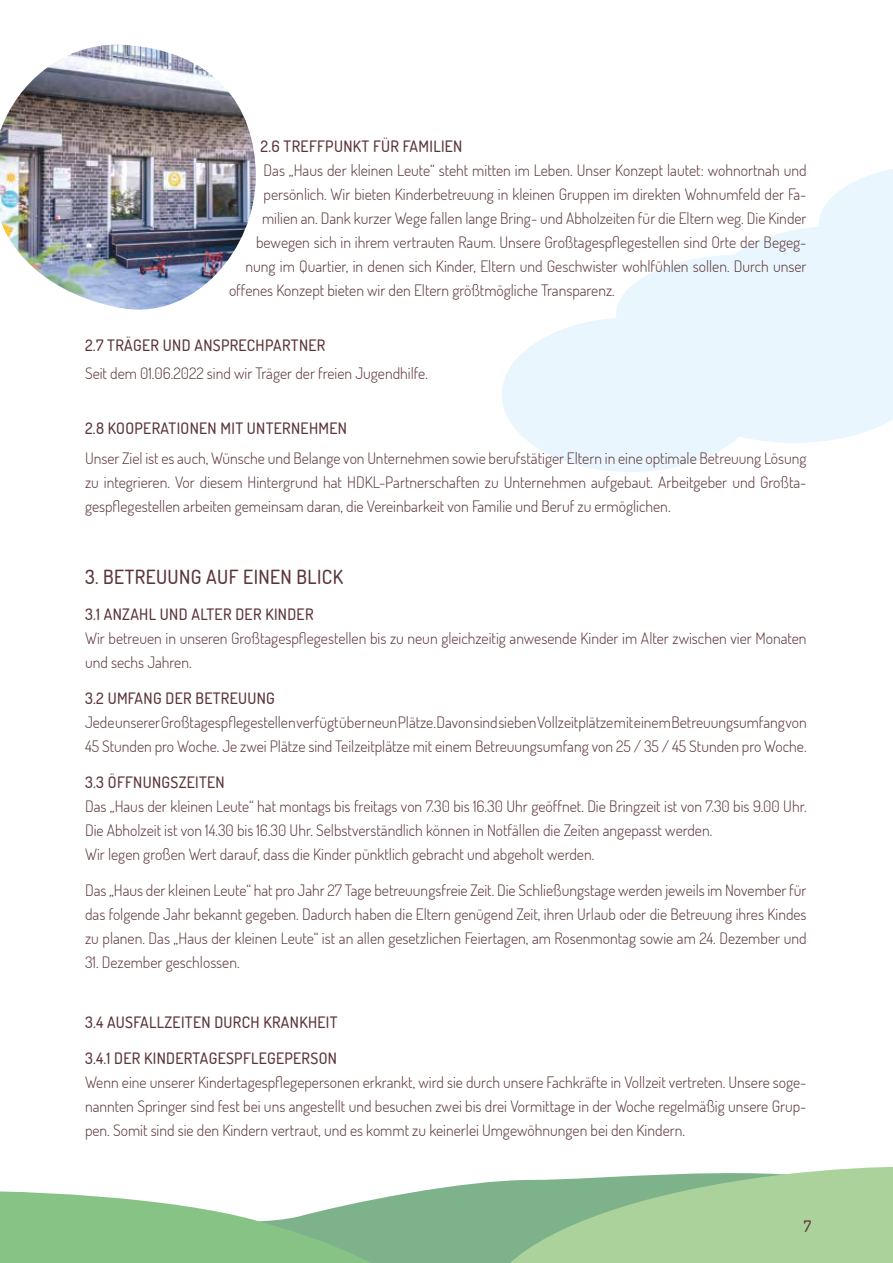
<style>
.page{position:relative;width:893px;height:1263px;background:#fff}
.page>*{position:absolute;margin:0;border:0;box-sizing:border-box;transform-origin:0 0}
.t1{font:500 19.5px "Dosis";letter-spacing:.02em;color:#5b3539}
.t2{font:300 15.75px/24px "Dosis";color:#5b3539;text-align:justify}
.t3{font:500 15.75px "Dosis";letter-spacing:.02em;color:#5b3539}
</style>
<div class="page">
<div style="left:502px;top:317px;width:258px;height:155px;background:#eaf6fe;border-radius:50%"></div>
<div style="left:616px;top:255px;width:247px;height:120px;background:#eaf6fe;border-radius:50%"></div>
<svg style="left:666px;top:169px;width:227px;height:274px"></svg>
<svg style="left:592px;top:1166px;width:301px;height:97px;background:#aad19f"></svg>
<img style="left:0;top:45px;width:256px;height:265px">
<svg style="left:0;top:1177px;width:592px;height:86px"></svg>
<p class="t3" style="left:261px;top:136px;width:203px">2.6 TREFFPUNKT FÜR FAMILIEN</p>
<p class="t2" style="left:264px;top:157px;width:545px">Das „Haus der kleinen Leute“ steht mitten im Leben. Unser Konzept lautet: wohnortnah und</p>
<p class="t2" style="left:264px;top:181px;width:545px">persönlich. Wir bieten Kinderbetreuung in kleinen Gruppen im direkten Wohnumfeld der Fa-</p>
<p class="t2" style="left:262px;top:205px;width:546px">milien an. Dank kurzer Wege fallen lange Bring- und Abholzeiten für die Eltern weg. Die Kinder</p>
<p class="t2" style="left:256px;top:229px;width:552px">bewegen sich in ihrem vertrauten Raum. Unsere Großtagespflegestellen sind Orte der Begeg-</p>
<p class="t2" style="left:246px;top:253px;width:563px">nung im Quartier, in denen sich Kinder, Eltern und Geschwister wohlfühlen sollen. Durch unser</p>
<p class="t2" style="left:229px;top:277px;width:387px">offenes Konzept bieten wir den Eltern größtmögliche Transparenz.</p>
<p class="t3" style="left:85px;top:335px;width:242px">2.7 TRÄGER UND ANSPRECHPARTNER</p>
<p class="t2" style="left:85px;top:361px;width:344px">Seit dem 01.06.2022 sind wir Träger der freien Jugendhilfe.</p>
<p class="t3" style="left:85px;top:418px;width:263px">2.8 KOOPERATIONEN MIT UNTERNEHMEN</p>
<p class="t2" style="left:85px;top:445px;width:723px">Unser Ziel ist es auch, Wünsche und Belange von Unternehmen sowie berufstätiger Eltern in eine optimale Betreuung Lösung zu integrieren. Vor diesem Hintergrund hat HDKL-Partnerschaften zu Unternehmen aufgebaut. Arbeitgeber und Großta&shy;gespflegestellen arbeiten gemeinsam daran, die Vereinbarkeit von Familie und Beruf zu ermöglichen.</p>
<p class="t1" style="left:85px;top:564px;width:259px">3. BETREUUNG AUF EINEN BLICK</p>
<p class="t3" style="left:85px;top:604px;width:230px">3.1 ANZAHL UND ALTER DER KINDER</p>
<p class="t2" style="left:85px;top:625px;width:723px">Wir betreuen in unseren Großtagespflegestellen bis zu neun gleichzeitig anwesende Kinder im Alter zwischen vier Monaten und sechs Jahren.</p>
<p class="t3" style="left:85px;top:688px;width:191px">3.2 UMFANG DER BETREUUNG</p>
<p class="t2" style="left:85px;top:709px;width:723px">Jede unserer Großtagespflegestellen verfügt über neun Plätze. Davon sind sieben Vollzeitplätze mit einem Betreuungsumfang von<br>45 Stunden pro Woche. Je zwei Plätze sind Teilzeitplätze mit einem Betreuungsumfang von 25 / 35 / 45 Stunden pro Woche.</p>
<p class="t3" style="left:85px;top:772px;width:141px">3.3 ÖFFNUNGSZEITEN</p>
<p class="t2" style="left:85px;top:793px;width:723px;text-align:left">Das „Haus der kleinen Leute“ hat montags bis freitags von 7.30 bis 16.30 Uhr geöffnet. Die Bringzeit ist von 7.30 bis 9.00 Uhr.<br>Die Abholzeit ist von 14.30 bis 16.30 Uhr. Selbstverständlich können in Notfällen die Zeiten angepasst werden.<br>Wir legen großen Wert darauf, dass die Kinder pünktlich gebracht und abgeholt werden.</p>
<p class="t2" style="left:85px;top:877px;width:723px">Das „Haus der kleinen Leute“ hat pro Jahr 27 Tage betreuungsfreie Zeit. Die Schließungstage werden jeweils im November für das folgende Jahr bekannt gegeben. Dadurch haben die Eltern genügend Zeit, ihren Urlaub oder die Betreuung ihres Kindes zu planen. Das „Haus der kleinen Leute“ ist an allen gesetzlichen Feiertagen, am Rosenmontag sowie am 24. Dezember und</p>
<p class="t2" style="left:85px;top:949px;width:156px">31. Dezember geschlossen.</p>
<p class="t3" style="left:85px;top:1012px;width:254px">3.4 AUSFALLZEITEN DURCH KRANKHEIT</p>
<p class="t3" style="left:85px;top:1048px;width:253px">3.4.1 DER KINDERTAGESPFLEGEPERSON</p>
<p class="t2" style="left:85px;top:1069px;width:723px">Wenn eine unserer Kindertagespflegepersonen erkrankt, wird sie durch unsere Fachkräfte in Vollzeit vertreten. Unsere soge&shy;nannten Springer sind fest bei uns angestellt und besuchen zwei bis drei Vormittage in der Woche regelmäßig unsere Grup&shy;pen. Somit sind sie den Kindern vertraut, und es kommt zu keinerlei Umgewöhnungen bei den Kindern.</p>
<p class="t3" style="left:804px;top:1216px;width:9px">7</p>
</div>
